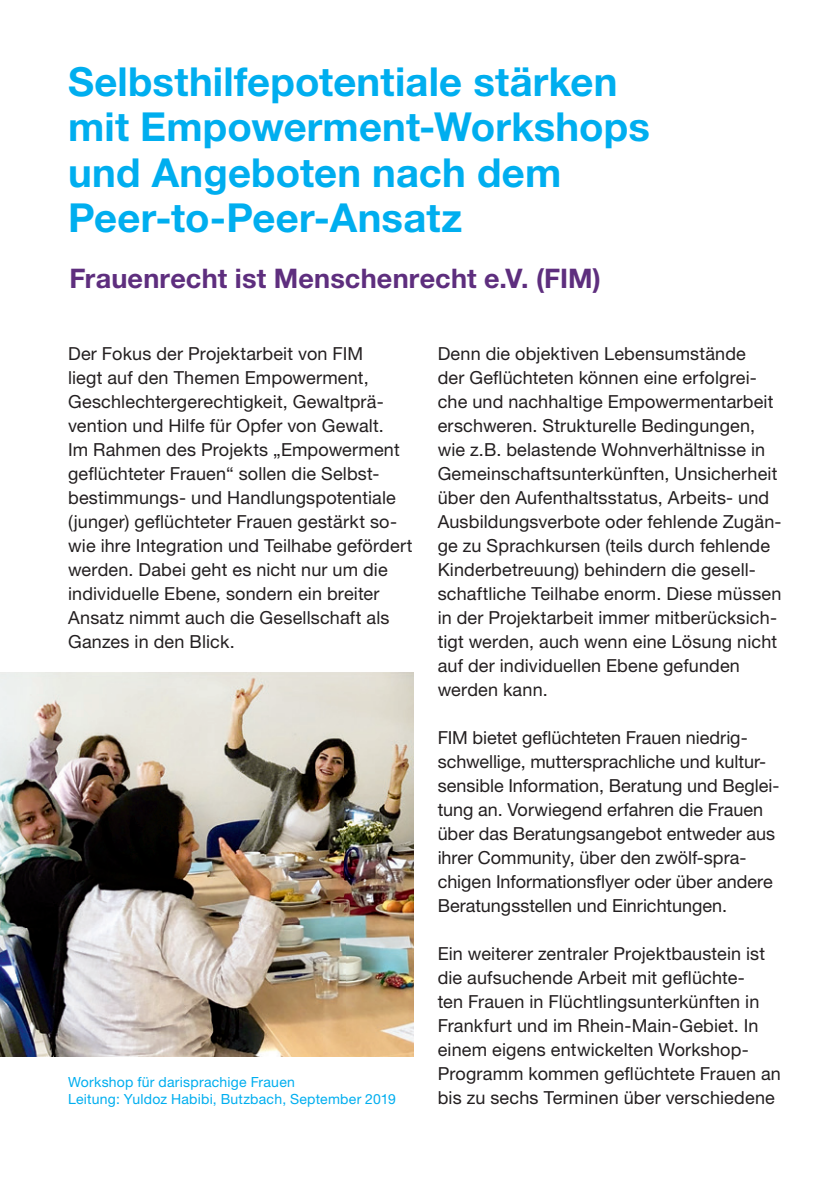
<style>
.page{position:relative;width:840px;height:1191px;background:#fff}
.page>*{position:absolute;margin:0;border:0;box-sizing:border-box;transform-origin:0 0}
.t1{font:700 40px/45.4px "Helvetica Neue LT Pro";letter-spacing:.005em;color:#00aeef}
.t2{font:700 27px "Helvetica Neue LT Pro";letter-spacing:.005em;color:#5e2e7e}
.t3{font:18px/24px "Helvetica Neue LT Pro";letter-spacing:.01em;color:#231f20}
.t4{font:14px/17px "Helvetica Neue LT Pro";letter-spacing:.015em;color:#00aeef}
</style>
<div class="page">
<img style="left:0;top:672px;width:413px;height:384px">
<h1 class="t1" style="left:68px;top:58px;width:583px">Selbsthilfepotentiale stärken mit Empowerment-Workshops und Angeboten nach dem<br>Peer-to-Peer-Ansatz</h1>
<h2 class="t2" style="left:69px;top:261px;width:532px">Frauenrecht ist Menschenrecht e.V. (FIM)</h2>
<p class="t3" style="left:68px;top:341px;width:346px">Der Fokus der Projektarbeit von FIM<br>liegt auf den Themen Empowerment, Geschlechtergerechtigkeit, Gewaltprä&shy;vention und Hilfe für Opfer von Gewalt.<br>Im Rahmen des Projekts „Empowerment geflüchteter Frauen“ sollen die Selbst&shy;bestimmungs- und Handlungspotentiale (junger) geflüchteter Frauen gestärkt so&shy;wie ihre Integration und Teilhabe gefördert werden. Dabei geht es nicht nur um die individuelle Ebene, sondern ein breiter Ansatz nimmt auch die Gesellschaft als Ganzes in den Blick.</p>
<p class="t3" style="left:437px;top:341px;width:345px">Denn die objektiven Lebensumstände<br>der Geflüchteten können eine erfolgrei&shy;che und nachhaltige Empowermentarbeit erschweren. Strukturelle Bedingungen, wie z.B. belastende Wohnverhältnisse in Gemeinschaftsunterkünften, Unsicherheit über den Aufenthaltsstatus, Arbeits- und Ausbildungsverbote oder fehlende Zugän&shy;ge zu Sprachkursen (teils durch fehlende Kinderbetreuung) behindern die gesell&shy;schaftliche Teilhabe enorm. Diese müssen in der Projektarbeit immer mitberücksich&shy;tigt werden, auch wenn eine Lösung nicht auf der individuellen Ebene gefunden werden kann.</p>
<p class="t3" style="left:437px;top:725px;width:343px">FIM bietet geflüchteten Frauen niedrig&shy;schwellige, muttersprachliche und kultur&shy;sensible Information, Beratung und Beglei&shy;tung an. Vorwiegend erfahren die Frauen über das Beratungsangebot entweder aus ihrer Community, über den zwölf-spra&shy;chigen Informationsflyer oder über andere Beratungsstellen und Einrichtungen.</p>
<p class="t3" style="left:437px;top:941px;width:344px">Ein weiterer zentraler Projektbaustein ist die aufsuchende Arbeit mit geflüchte-<br>ten Frauen in Flüchtlingsunterkünften in Frankfurt und im Rhein-Main-Gebiet. In einem eigens entwickelten Workshop-Programm kommen geflüchtete Frauen an bis zu sechs Terminen über verschiedene</p>
<p class="t4" style="left:68px;top:1073px;width:329px">Workshop für darisprachige Frauen<br>Leitung: Yuldoz Habibi, Butzbach, September 2019</p>
</div>
